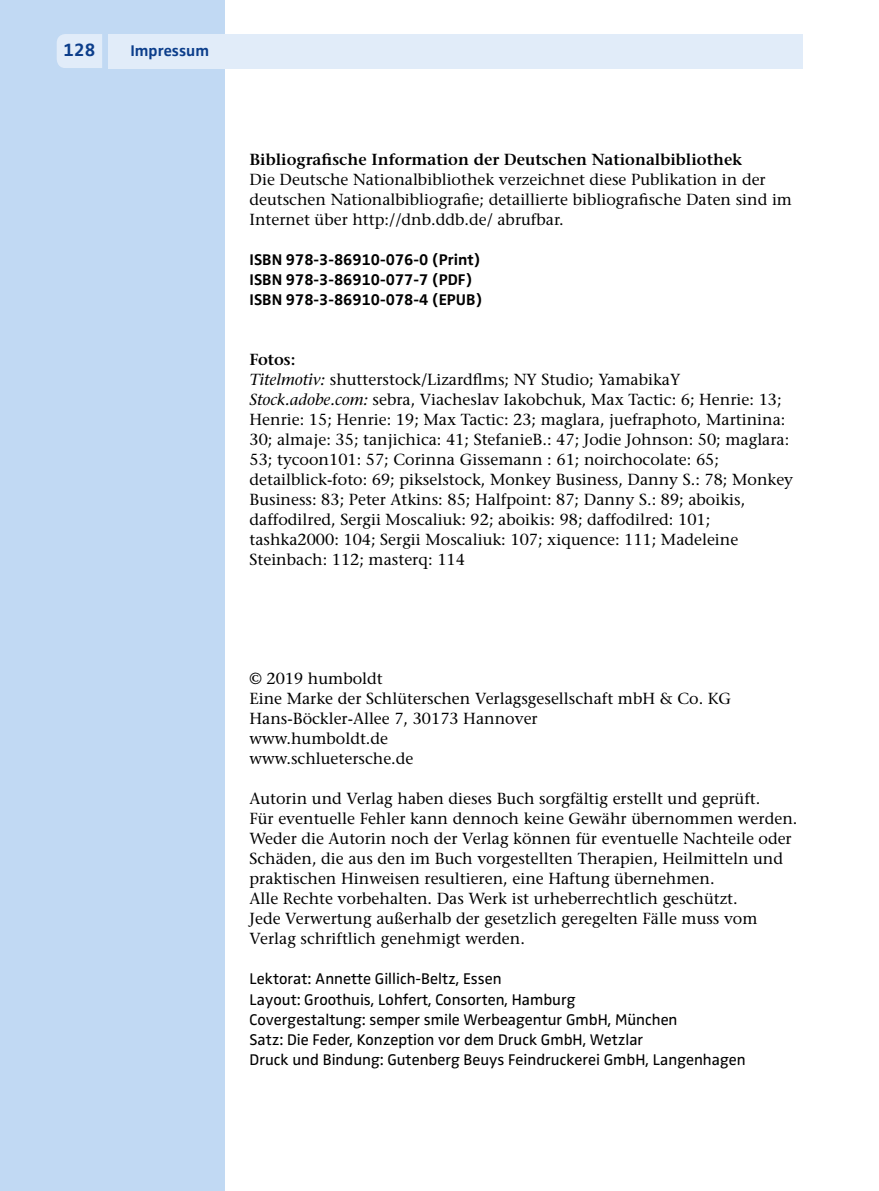
<style>
.page{position:relative;width:879px;height:1191px;background:#fff}
.page>*{position:absolute;margin:0;border:0;box-sizing:border-box;transform-origin:0 0}
.t1{font:700 18.4px "Zwo Pro";color:#0c3e8b}
.t2{font:16px/20px "Stone Serif";color:#000}
.t3{font:16px/20px "Zwo Pro";color:#000}
.t4{font:700 16px/20px "Zwo Pro";color:#000}
.t5{font:600 16px "Stone Serif";color:#000}
.t6{font:700 16px "Zwo Pro";color:#0c3e8b}
.s1{font-weight:600}
.s2{font-style:italic}
</style>
<div class="page">
<div style="left:0;top:0;width:224px;height:1191px;background:#c1d9f3"></div>
<div style="left:57px;top:34px;width:45px;height:34px;background:#e1ecf9"></div>
<div style="left:108px;top:34px;width:694px;height:34px;background:#e1ecf9"></div>
<p class="t1" style="left:63px;top:39px;width:33px">128</p>
<p class="t6" style="left:130px;top:41px;width:80px">Impressum</p>
<p class="t5" style="left:249px;top:150px;width:494px">Bibliografische Information der Deutschen Nationalbibliothek</p>
<p class="t2" style="left:249px;top:170px;width:544px">Die Deutsche Nationalbibliothek verzeichnet diese Publikation in der deutschen Nationalbibliografie; detaillierte bibliografische Daten sind im<br>Internet über http://dnb.ddb.de/ abrufbar.</p>
<p class="t4" style="left:249px;top:250px;width:234px">ISBN 978-3-86910-076-0 (Print)<br>ISBN 978-3-86910-077-7 (PDF)<br>ISBN 978-3-86910-078-4 (EPUB)</p>
<p class="t2" style="left:249px;top:350px;width:545px"><span class="s1">Fotos:<br></span><span class="s2">Titelmotiv:</span> shutterstock/Lizardflms; NY Studio; YamabikaY <span class="s2">Stock.adobe.com:</span> sebra, Viacheslav Iakobchuk, Max Tactic: 6; Henrie: 13; Henrie: 15; Henrie: 19; Max Tactic: 23; maglara, juefraphoto, Martinina:<br>30; almaje: 35; tanjichica: 41; StefanieB.: 47; Jodie Johnson: 50; maglara:<br>53; tycoon101: 57; Corinna Gissemann : 61; noirchocolate: 65; detailblick-foto: 69; pikselstock, Monkey Business, Danny S.: 78; Monkey Business: 83; Peter Atkins: 85; Halfpoint: 87; Danny S.: 89; aboikis, daffodilred, Sergii Moscaliuk: 92; aboikis: 98; daffodilred: 101; tashka2000: 104; Sergii Moscaliuk: 107; xiquence: 111; Madeleine Steinbach: 112; masterq: 114</p>
<p class="t2" style="left:249px;top:669px;width:483px">© 2019 humboldt<br>Eine Marke der Schlüterschen Verlagsgesellschaft mbH &amp; Co. KG<br>Hans-Böckler-Allee 7, 30173 Hannover<br>www.humboldt.de<br>www.schluetersche.de</p>
<p class="t2" style="left:249px;top:789px;width:549px">Autorin und Verlag haben dieses Buch sorgfältig erstellt und geprüft.<br>Für eventuelle Fehler kann dennoch keine Gewähr übernommen werden.<br>Weder die Autorin noch der Verlag können für eventuelle Nachteile oder Schäden, die aus den im Buch vorgestellten Therapien, Heilmitteln und praktischen Hinweisen resultieren, eine Haftung übernehmen.<br>Alle Rechte vorbehalten. Das Werk ist urheberrechtlich geschützt.<br>Jede Verwertung außerhalb der gesetzlich geregelten Fälle muss vom Verlag schriftlich genehmigt werden.</p>
<p class="t3" style="left:249px;top:969px;width:497px">Lektorat: Annette Gillich-Beltz, Essen<br>Layout: Groothuis, Lohfert, Consorten, Hamburg<br>Covergestaltung: semper smile Werbeagentur GmbH, München<br>Satz: Die Feder, Konzeption vor dem Druck GmbH, Wetzlar<br>Druck und Bindung: Gutenberg Beuys Feindruckerei GmbH, Langenhagen</p>
</div>
